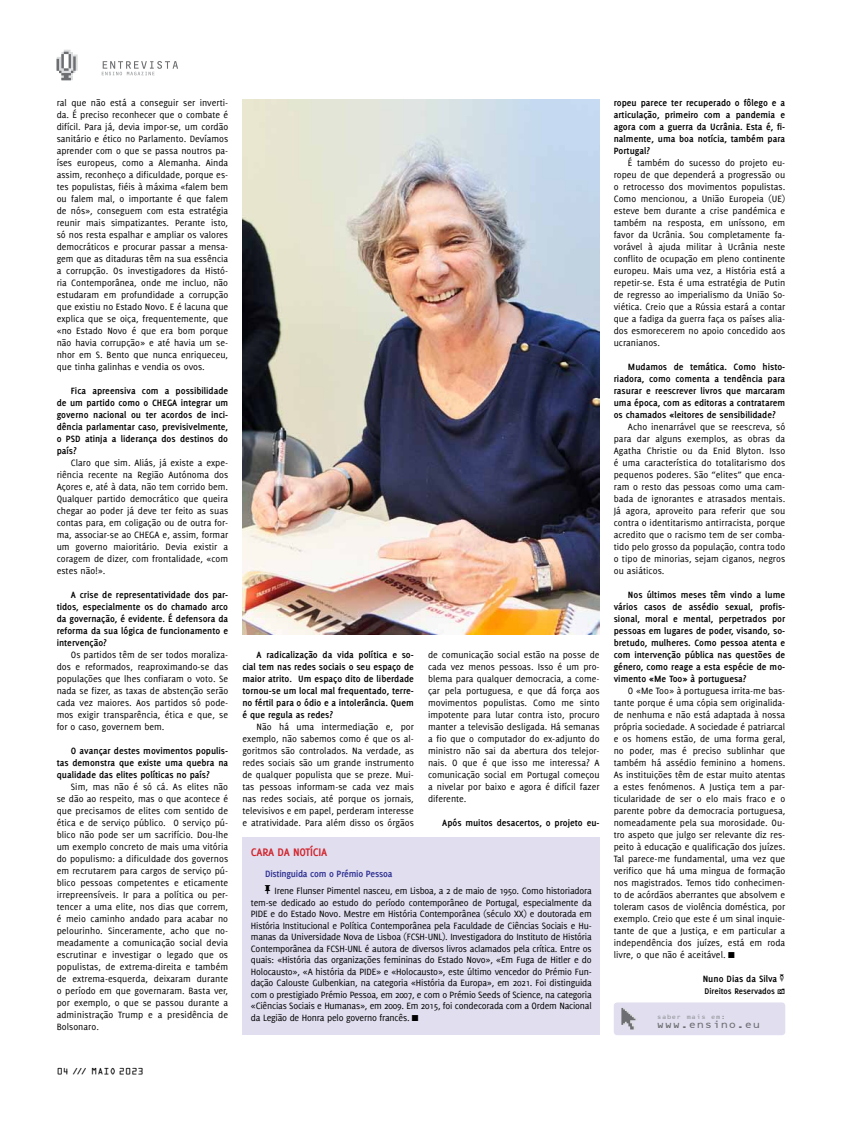
<style>
.page{position:relative;width:842px;height:1134px;background:#fff}
.page>*{position:absolute;margin:0;border:0;box-sizing:border-box;transform-origin:0 0}
.t1{font:700 12px "Delicious";letter-spacing:-.02em;color:#d2232a}
.t2{font:10px/12px "Delicious";color:#000;text-align:justify}
.t3{font:700 10px/12px "Delicious";color:#000;text-align:justify}
.t4{font:10px/17.7px "Delicious";letter-spacing:-.02em;color:#000}
.t5{font:10px "OCR Aby BT";color:#000}
.t6{font:700 9px "Delicious";color:#000}
.s1{font-weight:700;color:#2e3092}
.s2{font-family:"Icon Bit Two"}
.s3{font-family:"Icon Bit One"}
.s4{font-family:"Icon Bit Two";font-weight:400;font-size:7.5px}
</style>
<div class="page">
<img style="left:242px;top:99px;width:358px;height:536px">
<svg style="left:56px;top:49px;width:22px;height:32px"></svg>
<svg style="left:102px;top:61px;width:76px;height:14px"></svg>
<div style="left:242px;top:837px;width:358px;height:197px;background:#e0deef"></div>
<div style="left:614px;top:1002px;width:171px;height:33px;background:#e0deef;border-radius:3px"></div>
<svg style="left:621px;top:1008px;width:16px;height:21px"></svg>
<p class="t2" style="left:57px;top:97px;width:173px">ral que não está a conseguir ser inverti&shy;da. É preciso reconhecer que o combate é difícil. Para já, devia impor-se, um cordão sanitário e ético no Parlamento. Devíamos aprender com o que se passa noutros pa&shy;íses europeus, como a Alemanha. Ainda assim, reconheço a dificuldade, porque es&shy;tes populistas, fiéis à máxima «falem bem ou falem mal, o importante é que falem de nós», conseguem com esta estratégia reunir mais simpatizantes. Perante isto, só nos resta espalhar e ampliar os valores democráticos e procurar passar a mensa&shy;gem que as ditaduras têm na sua essência a corrupção. Os investigadores da Histó&shy;ria Contemporânea, onde me incluo, não estudaram em profundidade a corrupção que existiu no Estado Novo. E é lacuna que explica que se oiça, frequentemente, que «no Estado Novo é que era bom porque não havia corrupção» e até havia um se&shy;nhor em S. Bento que nunca enriqueceu, que tinha galinhas e vendia os ovos.</p>
<p class="t3" style="left:57px;top:385px;width:173px;text-indent:14px">Fica apreensiva com a possibilidade de um partido como o CHEGA</p>
<p class="t3" style="left:57px;top:397px;width:173px;text-indent:124px">integrar um governo nacional ou ter acordos de inci&shy;dência parlamentar caso, previsivelmente, o PSD atinja a liderança dos destinos do país?</p>
<p class="t2" style="left:57px;top:457px;width:173px;text-indent:14px">Claro que sim. Aliás, já existe a expe&shy;riência recente na Região Autónoma dos Açores e, até à data, não tem corrido bem.<br>Qualquer partido democrático que queira chegar ao poder já deve ter feito as suas contas para, em coligação ou de outra for&shy;ma, associar-se ao CHEGA e, assim, formar um governo maioritário. Devia existir a coragem de dizer, com frontalidade, «com estes não!».</p>
<p class="t3" style="left:57px;top:589px;width:173px;text-indent:14px">A crise de representatividade dos par&shy;tidos, especialmente os do chamado arco da governação, é evidente. É defensora da reforma da sua lógica de funcionamento e intervenção?</p>
<p class="t2" style="left:57px;top:649px;width:173px;text-indent:14px">Os partidos têm de ser todos moraliza&shy;dos e reformados, reaproximando-se das populações que lhes confiaram o voto. Se nada se fizer, as taxas de abstenção serão cada vez maiores. Aos partidos só pode&shy;mos exigir transparência, ética e que, se for o caso, governem bem.</p>
<p class="t3" style="left:57px;top:745px;width:173px;text-indent:14px">O avançar destes movimentos populis&shy;tas demonstra que existe uma quebra na qualidade das elites políticas no país?</p>
<p class="t2" style="left:57px;top:781px;width:173px;text-indent:14px">Sim, mas não é só cá. As elites não se dão ao respeito, mas o que acontece é que precisamos de elites com sentido de ética e de serviço público. O serviço pú&shy;blico não pode ser um sacrifício. Dou-lhe um exemplo concreto de mais uma vitória do populismo: a dificuldade dos governos em recrutarem para cargos de serviço pú&shy;blico pessoas competentes e eticamente irrepreensíveis. Ir para a política ou per&shy;tencer a uma elite, nos dias que correm, é meio caminho andado para acabar no pelourinho. Sinceramente, acho que no&shy;meadamente a comunicação social devia escrutinar e investigar o legado que os populistas, de extrema-direita e também de extrema-esquerda, deixaram durante o período em que governaram. Basta ver, por exemplo, o que se passou durante a administração Trump e a presidência de Bolsonaro.</p>
<p class="t3" style="left:242px;top:649px;width:173px;text-indent:14px">A radicalização da vida política e so&shy;cial tem nas redes sociais o seu espaço de maior atrito. Um espaço dito de liberdade tornou-se um local mal frequentado, terre&shy;no fértil para o ódio e a intolerância. Quem é que regula as redes?</p>
<p class="t2" style="left:242px;top:721px;width:173px;text-indent:14px">Não há uma intermediação e, por exemplo, não sabemos como é que os al&shy;goritmos são controlados. Na verdade, as redes sociais são um grande instrumento de qualquer populista que se preze. Mui&shy;tas pessoas informam-se cada vez mais nas redes sociais, até porque os jornais, televisivos e em papel, perderam interesse e atratividade. Para além disso os órgãos</p>
<p class="t2" style="left:428px;top:649px;width:173px">de comunicação social estão na posse de cada vez menos pessoas. Isso é um pro&shy;blema para qualquer democracia, a come&shy;çar pela portuguesa, e que dá força aos movimentos populistas. Como me sinto impotente para lutar contra isto, procuro manter a televisão desligada. Há semanas a fio que o computador do ex-adjunto do ministro não sai da abertura dos telejor&shy;nais. O que é que isso me interessa? A comunicação social em Portugal começou a nivelar por baixo e agora é difícil fazer diferente.</p>
<p class="t3" style="left:442px;top:817px;width:159px">Após muitos desacertos, o projeto eu-</p>
<p class="t1" style="left:251px;top:846px;width:13px">CARA</p>
<p class="t1" style="left:278px;top:846px;width:46px">DA NOTÍCIA</p>
<p class="t4" style="left:265px;top:864px;width:328px"><span class="s1">Distinguida com o Prémio Pessoa<br></span><span class="s2">6</span> Irene Flunser Pimentel nasceu, em Lisboa, a 2 de maio de 1950. Como historiadora</p>
<p class="t2" style="left:251px;top:897px;width:342px;line-height:11.5px">tem-se dedicado ao estudo do período contemporâneo de Portugal, especialmente da PIDE e do Estado Novo. Mestre em História Contemporânea (século XX) e doutorada em História Institucional e Política Contemporânea pela Faculdade de Ciências Sociais e Hu&shy;manas da Universidade Nova de Lisboa (FCSH-UNL). Investigadora do Instituto de História Contemporânea da FCSH-UNL é autora de diversos livros aclamados pela crítica. Entre os quais: «História das organizações femininas do Estado Novo», «Em Fuga de Hitler e do Holocausto», «A história da PIDE» e «Holocausto», este último vencedor do Prémio Fun&shy;dação Calouste Gulbenkian, na categoria «História da Europa», em 2021. Foi distinguida com o prestigiado Prémio Pessoa, em 2007, e com o Prémio Seeds of Science, na categoria «Ciências Sociais e Humanas», em 2009. Em 2015, foi condecorada com a Ordem Nacional da Legião de Honra pelo governo francês. <span class="s3">K</span></p>
<p class="t3" style="left:614px;top:97px;width:173px">ropeu parece ter recuperado o fôlego e a articulação, primeiro com a pandemia e agora com a guerra da Ucrânia. Esta é, fi&shy;nalmente, uma boa notícia, também para Portugal?</p>
<p class="t2" style="left:614px;top:157px;width:173px;text-indent:14px">É também do sucesso do projeto eu&shy;ropeu de que dependerá a progressão ou o retrocesso dos movimentos populistas.<br>Como mencionou, a União Europeia (UE) esteve bem durante a crise pandémica e também na resposta, em uníssono, em favor da Ucrânia. Sou completamente fa&shy;vorável à ajuda militar à Ucrânia neste conflito de ocupação em pleno continente europeu. Mais uma vez, a História está a repetir-se. Esta é uma estratégia de Putin de regresso ao imperialismo da União So&shy;viética. Creio que a Rússia estará a contar que a fadiga da guerra faça os países alia&shy;dos esmorecerem no apoio concedido aos ucranianos.</p>
<p class="t3" style="left:614px;top:361px;width:173px;text-indent:14px">M udamos de temática. Como histo&shy;riadora, como comenta a tendência para rasurar e reescrever livros que marcaram uma época, com as editoras a contratarem os chamados «leitores de sensibilidade?</p>
<p class="t2" style="left:614px;top:421px;width:173px;text-indent:14px">Acho inenarrável que se reescreva, só para dar alguns exemplos, as obras da Agatha Christie ou da Enid Blyton. Isso é uma característica do totalitarismo dos pequenos poderes. São “elites” que enca&shy;ram o resto das pessoas como uma cam&shy;bada de ignorantes e atrasados mentais.<br>Já agora, aproveito para referir que sou contra o identitarismo antirracista, porque acredito que o racismo tem de ser comba&shy;tido pelo grosso da população, contra todo o tipo de minorias, sejam ciganos, negros ou asiáticos.</p>
<p class="t3" style="left:614px;top:589px;width:173px;text-indent:14px">Nos últimos meses têm vindo a lume vários casos de assédio sexual, profis&shy;sional, moral e mental, perpetrados por pessoas em lugares de poder, visando, so&shy;bretudo, mulheres. Como pessoa atenta e com intervenção pública nas questões de género, como reage a esta espécie de mo&shy;vimento «M e Too» à portuguesa?</p>
<p class="t2" style="left:614px;top:685px;width:173px;text-indent:14px">O «Me Too» à portuguesa irrita-me bas&shy;tante porque é uma cópia sem originalida&shy;de nenhuma e não está adaptada à nossa própria sociedade. A sociedade é patriarcal e os homens estão, de uma forma geral, no poder, mas é preciso sublinhar que também há assédio feminino a homens.<br>As instituições têm de estar muito atentas a estes fenómenos. A Justiça tem a par&shy;ticularidade de ser o elo mais fraco e o parente pobre da democracia portuguesa, nomeadamente pela sua morosidade. Ou&shy;tro aspeto que julgo ser relevante diz res&shy;peito à educação e qualificação dos juízes.<br>Tal parece-me fundamental, uma vez que verifico que há uma mingua de formação nos magistrados. Temos tido conhecimen&shy;to de acórdãos aberrantes que absolvem e toleram casos de violência doméstica, por exemplo. Creio que este é um sinal inquie&shy;tante de que a Justiça, e em particular a independência dos juízes, está em roda livre, o que não é aceitável. <span class="s3">K</span></p>
<p class="t3" style="left:703px;top:973px;width:76px">Nuno Dias da Silva</p>
<p class="t6" style="left:704px;top:986px;width:82px">Direitos Reservados <span class="s4">H</span></p>
<p class="t5" style="left:57px;top:1065px;width:89px">04 /// MAIO 2023</p>
</div>
